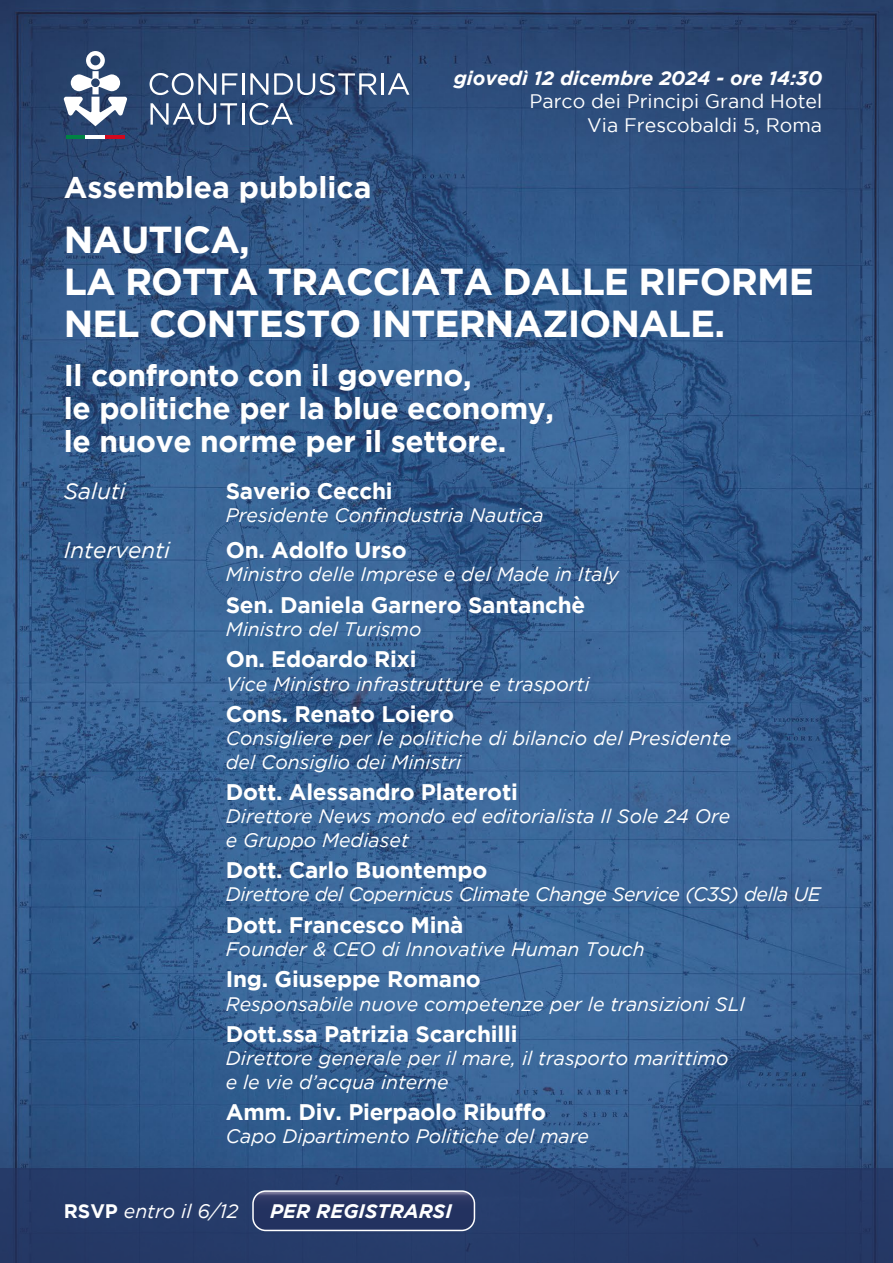
<style>
.page{position:relative;width:893px;height:1263px;background:#fff}
.page>*{position:absolute;margin:0;border:0;box-sizing:border-box;transform-origin:0 0}
.t1{font:700 37.5px/42px "Gotham";letter-spacing:-.025em;color:#fff}
.t2{font:700 30px/33px "Gotham";letter-spacing:-.01em;color:#fff}
.t3{font:700 22.5px "Gotham";letter-spacing:-.01em;color:#fff}
.t4{font:italic 22.5px "Gotham";color:#fff}
.t5{font:italic 19.5px/23.4px "Gotham";color:#fff}
.t6{font:italic 19.5px "Gotham";letter-spacing:-.02em;color:#fff}
.t7{font:19.5px/23.4px "Gotham";color:#fff;text-align:right}
.t8{font:italic 700 19.5px "Gotham";color:#fff}
.s1{font-weight:700;font-style:normal}
</style>
<div class="page">
<img style="left:0;top:0;width:893px;height:1168px">
<div style="left:0;top:1168px;width:893px;height:95px;background:#263b69"></div>
<svg style="left:64px;top:51px;width:63px;height:75px"></svg>
<hr style="left:66px;top:135px;width:20px;height:4px;background:#008244">
<hr style="left:86px;top:135px;width:19px;height:4px;background:#fff">
<hr style="left:105px;top:135px;width:20px;height:4px;background:#d2091e">
<svg style="left:151px;top:103px;width:86px;height:22px;background:#5d7395"></svg>
<hr style="left:242px;top:103px;width:2px;height:22px;background:#fff">
<svg style="left:250px;top:103px;width:43px;height:22px"></svg>
<svg style="left:150px;top:73px;width:66px;height:22px"></svg>
<svg style="left:222px;top:73px;width:15px;height:22px"></svg>
<hr style="left:242px;top:73px;width:2px;height:22px;background:#fff">
<svg style="left:250px;top:73px;width:18px;height:22px"></svg>
<svg style="left:274px;top:73px;width:103px;height:22px;background:#637898"></svg>
<hr style="left:381px;top:73px;width:3px;height:22px;background:#fff">
<svg style="left:388px;top:73px;width:21px;height:22px"></svg>
<svg style="left:255px;top:1193px;width:219px;height:37px"></svg>
<div style="left:252px;top:1190px;width:223px;height:41px;border:2px solid #fff;border-radius:13px"></div>
<p class="t8" style="left:454px;top:67px;width:370px">giovedì 12 dicembre 2024 - ore 14:30</p>
<p class="t7" style="left:529px;top:90px;width:294px">Parco dei Principi Grand Hotel<br>Via Frescobaldi 5, Roma</p>
<h2 class="t2" style="left:64px;top:170px;width:309px">Assemblea pubblica</h2>
<h1 class="t1" style="left:64px;top:218px;width:752px">NAUTICA,<br>LA ROTTA TRACCIATA DALLE RIFORME<br>NEL CONTESTO INTERNAZIONALE.</h1>
<h2 class="t2" style="left:64px;top:358px;width:492px">Il confronto con il governo,<br>le politiche per la blue economy, le nuove norme per il settore.</h2>
<p class="t4" style="left:64px;top:479px;width:63px">Saluti</p>
<p class="t3" style="left:226px;top:478px;width:168px">Saverio Cecchi</p>
<p class="t5" style="left:226px;top:504px;width:319px">Presidente Confindustria Nautica</p>
<p class="t4" style="left:64px;top:537px;width:108px">Interventi</p>
<p class="t3" style="left:226px;top:537px;width:182px">On. Adolfo Urso</p>
<p class="t5" style="left:226px;top:563px;width:395px">Ministro delle Imprese e del Made in Italy</p>
<p class="t3" style="left:226px;top:592px;width:361px">Sen. Daniela Garnero Santanchè</p>
<p class="t5" style="left:226px;top:617px;width:197px">Ministro del Turismo</p>
<p class="t3" style="left:226px;top:646px;width:192px">On. Edoardo Rixi</p>
<p class="t5" style="left:226px;top:672px;width:365px">Vice Ministro infrastrutture e trasporti</p>
<p class="t3" style="left:226px;top:701px;width:230px">Cons. Renato Loiero</p>
<p class="t5" style="left:226px;top:727px;width:507px">Consigliere per le politiche di bilancio del Presidente del Consiglio dei Ministri</p>
<p class="t3" style="left:226px;top:779px;width:294px">Dott. Alessandro Plateroti</p>
<p class="t5" style="left:226px;top:805px;width:506px">Direttore News mondo ed editorialista Il Sole 24 Ore e Gruppo Mediaset</p>
<p class="t3" style="left:226px;top:857px;width:263px">Dott. Carlo Buontempo</p>
<p class="t6" style="left:226px;top:884px;width:596px">Direttore del Copernicus Climate Change Service (C3S) della UE</p>
<p class="t3" style="left:226px;top:912px;width:239px">Dott. Francesco Minà</p>
<p class="t5" style="left:226px;top:937px;width:420px">Founder &amp; CEO di Innovative Human Touch</p>
<p class="t3" style="left:226px;top:966px;width:256px">Ing. Giuseppe Romano</p>
<p class="t5" style="left:226px;top:992px;width:521px">Responsabile nuove competenze per le transizioni SLI</p>
<p class="t3" style="left:226px;top:1021px;width:293px">Dott.ssa Patrizia Scarchilli</p>
<p class="t5" style="left:226px;top:1047px;width:504px">Direttore generale per il mare, il trasporto marittimo e le vie d’acqua interne</p>
<p class="t3" style="left:226px;top:1099px;width:322px">Amm. Div. Pierpaolo Ribuffo</p>
<p class="t5" style="left:226px;top:1125px;width:365px">Capo Dipartimento Politiche del mare</p>
<p class="t5" style="left:64px;top:1200px;width:176px"><span class="s1">RSVP</span> entro il 6/12</p>
<p class="t8" style="left:270px;top:1200px;width:183px">PER REGISTRARSI</p>
</div>
